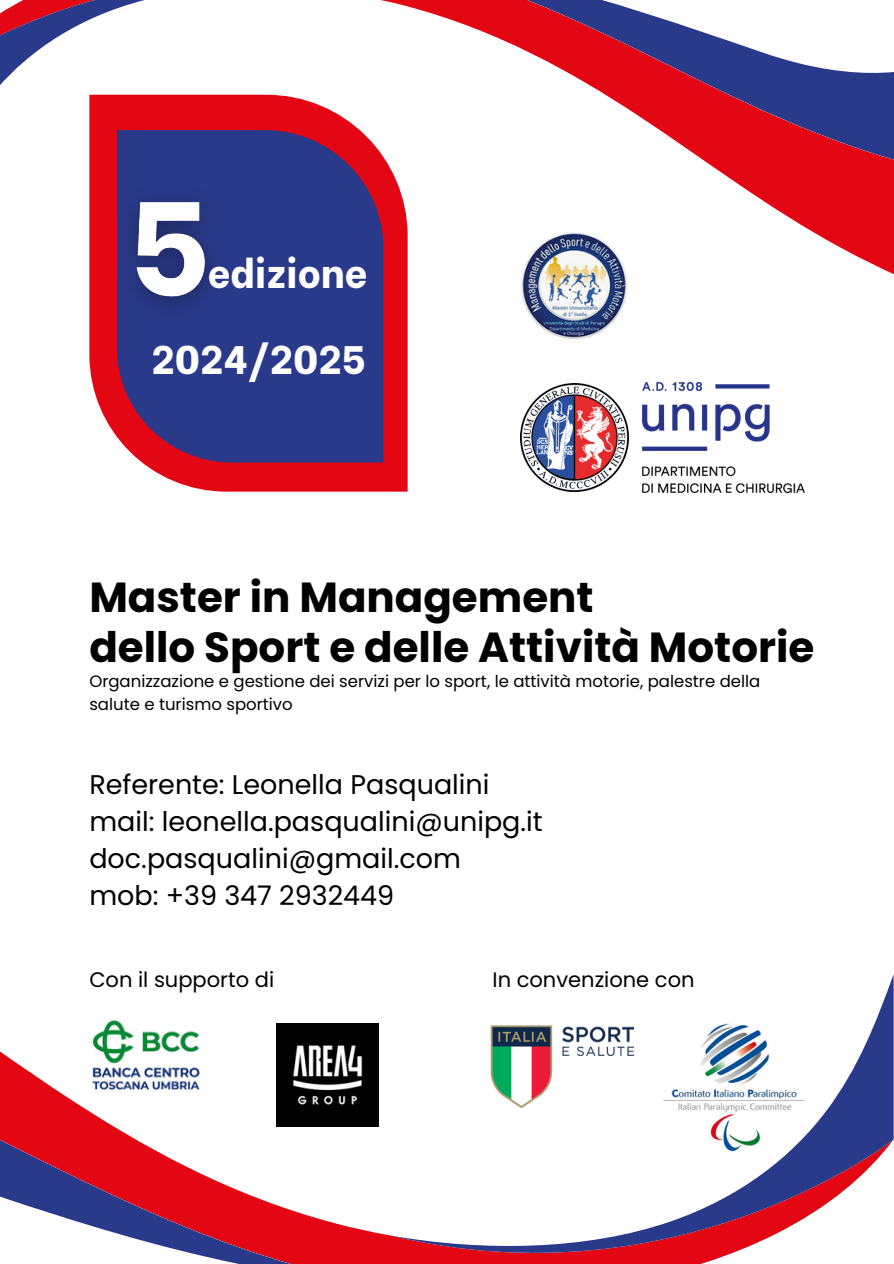
<style>
.page{position:relative;width:894px;height:1264px;background:#fff}
.page>*{position:absolute;margin:0;border:0;box-sizing:border-box;transform-origin:0 0}
.t1{font:700 42px/49.5px "Poppins";color:#000}
.t2{font:800 39.6px "Be Vietnam";color:#fff}
.t3{font:27px/37.2px "Poppins";color:#000}
.t4{font:21px "Poppins";color:#000}
.t5{font:16.5px/22.5px "Poppins";color:#000}
</style>
<div class="page">
<svg style="left:407px;top:177px;width:486px;height:126px"></svg>
<svg style="left:0;top:0;width:274px;height:95px"></svg>
<svg style="left:381px;top:0;width:512px;height:177px"></svg>
<img style="left:520px;top:232px;width:108px;height:108px">
<img style="left:642px;top:383px;width:162px;height:109px">
<img style="left:520px;top:383px;width:108px;height:108px">
<svg style="left:89px;top:95px;width:318px;height:396px;fill:#e30613"></svg>
<svg style="left:117px;top:130px;width:266px;height:332px;background:#3a3781"></svg>
<img style="left:103px;top:138px;width:135px;height:196px">
<svg style="left:441px;top:976px;width:452px;height:287px"></svg>
<svg style="left:0;top:1024px;width:441px;height:239px"></svg>
<p class="t2" style="left:208px;top:241px;width:161px">edizione</p>
<p class="t2" style="left:151px;top:326px;width:216px">2024/2025</p>
<h1 class="t1" style="left:89px;top:573px;width:726px">Master in Management<br>dello Sport e delle Attività Motorie</h1>
<p class="t5" style="left:89px;top:670px;width:672px">Organizzazione e gestione dei servizi per lo sport, le attività motorie, palestre della salute e turismo sportivo</p>
<h1 class="t3" style="left:89px;top:765px;width:454px">Referente: Leonella Pasqualini mail: leonella.pasqualini@unipg.it doc.pasqualini@gmail.com<br>mob: +39 347 2932449</h1>
<p class="t4" style="left:89px;top:964px;width:186px">Con il supporto di</p>
<p class="t4" style="left:492px;top:964px;width:203px">In convenzione con</p>
</div>
